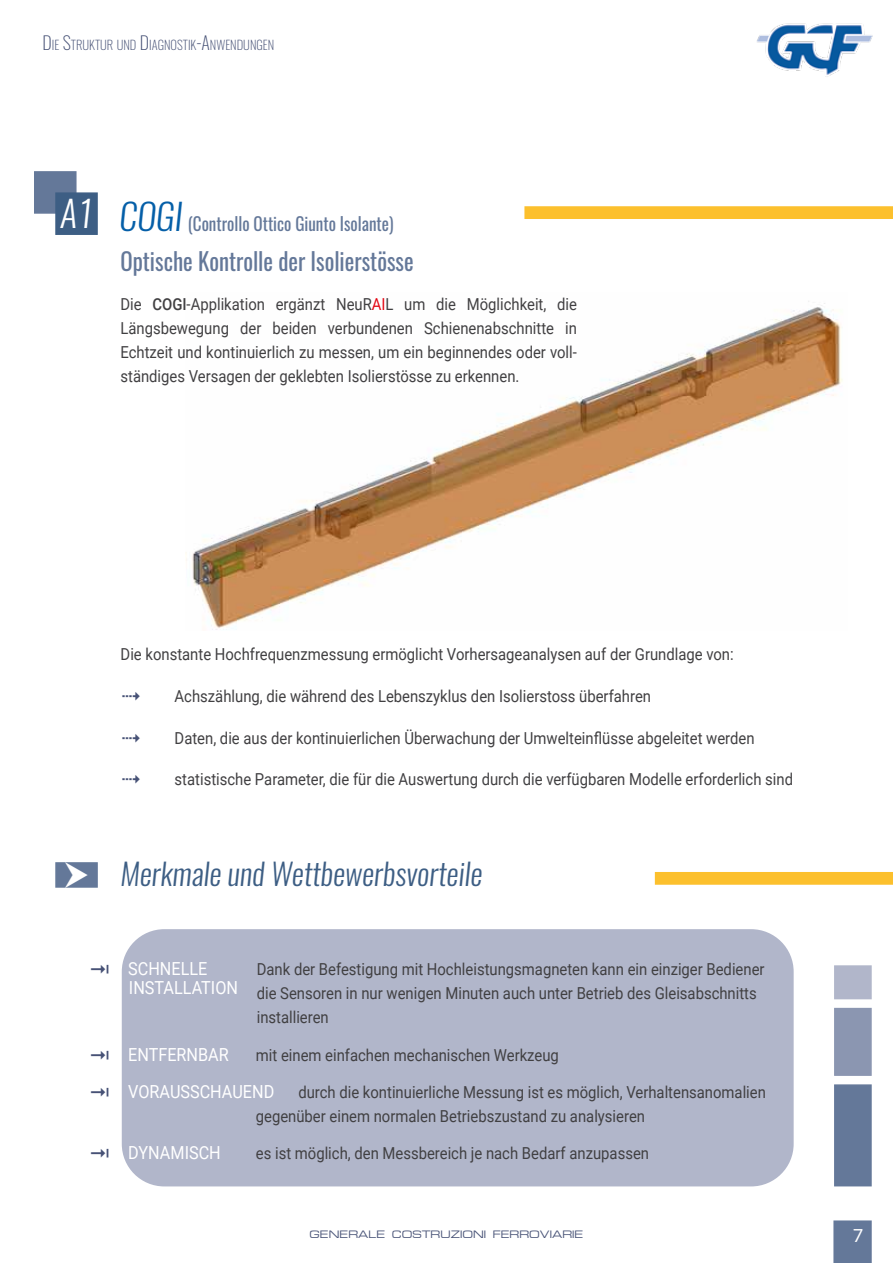
<style>
.page{position:relative;width:893px;height:1263px;background:#fff}
.page>*{position:absolute;margin:0;border:0;box-sizing:border-box;transform-origin:0 0}
.t1{font:italic 300 36px "Oswald";color:#fff}
.t2{font:italic 300 30px "Oswald";color:#3d5e84}
.t3{font:24px "Oswald";color:#647899;scale:.95 1}
.t4{font:18px "Roboto";color:#fff;scale:.9 1}
.t5{font:18px "Oswald";color:#647899;scale:.95 1}
.t6{font:18px "Lato";color:#fff}
.t7{font:16.5px/24px "Roboto";color:#414042;scale:.9 1}
.t8{font:200 12.6px "Oswald";color:#475276}
.t9{font:12.6px "Metrostyle Extended";color:#475276}
.s1{font-size:18px}
.s2{font-weight:300;font-style:italic;font-size:36px;color:#055fa8}
.s3{font-weight:500}
.s4{color:#e30613}
.s5{color:#475276}
</style>
<div class="page">
<svg style="left:833px;top:1220px;width:39px;height:43px;background:#687b9b"></svg>
<img style="left:757px;top:23px;width:116px;height:54px">
<img style="left:186px;top:301px;width:657px;height:329px">
<div style="left:656px;top:873px;width:236px;height:11px;background:#fcc02d"></div>
<div style="left:655px;top:872px;width:238px;height:13px;border:2px solid #fcc02d"></div>
<div style="left:834px;top:1084px;width:38px;height:102px;background:#647899;border:2px solid #647899"></div>
<div style="left:834px;top:1008px;width:38px;height:68px;background:#8b96b1;border:2px solid #8b96b1"></div>
<div style="left:834px;top:965px;width:38px;height:34px;background:#b1b6ca;border:2px solid #b1b6ca"></div>
<div style="left:34px;top:171px;width:43px;height:43px;background:#647899;border:2px solid #647899"></div>
<div style="left:55px;top:192px;width:43px;height:43px;background:#3d5e84;border:2px solid #3d5e84"></div>
<div style="left:122px;top:929px;width:672px;height:257px;background:#b1b6ca;border-radius:43px"></div>
<div style="left:55px;top:862px;width:43px;height:26px;background:#647899;border:2px solid #647899"></div>
<div style="left:525px;top:207px;width:367px;height:11px;background:#fcc02d"></div>
<div style="left:524px;top:206px;width:369px;height:13px;border:2px solid #fcc02d"></div>
<svg style="left:65px;top:862px;width:23px;height:26px"></svg>
<p class="t8" style="left:43px;top:34px;width:233px"><span class="s1">D</span>IE <span class="s1">S</span>TRUKTUR UND <span class="s1">D</span>IAGNOSTIK<span class="s1">-A</span>NWENDUNGEN</p>
<h1 class="t1" style="left:60px;top:189px;width:34px">A1</h1>
<p class="t5" style="left:119px;top:207px;width:290px"><span class="s2">COGI</span> (Controllo Ottico Giunto Isolante)</p>
<h3 class="t3" style="left:120px;top:240px;width:310px">Optische Kontrolle der Isolierstösse</h3>
<p class="t7" style="left:120px;top:292px;width:509px;text-align:justify">Die <span class="s3">COGI</span>-Applikation ergänzt NeuR<span class="s4">AI</span>L um die Möglichkeit, die Längsbewegung der beiden verbundenen Schienenabschnitte in Echtzeit und kontinuierlich zu messen, um ein beginnendes oder voll&shy;ständiges Versagen der geklebten Isolierstösse zu erkennen.</p>
<p class="t7" style="left:121px;top:642px;width:683px">Die konstante Hochfrequenzmessung ermöglicht Vorhersageanalysen auf der Grundlage von:</p>
<p class="t7" style="left:121px;top:683px;width:591px"><span class="s5">✔</span> Achszählung, die während des Lebenszyklus den Isolierstoss überfahren</p>
<p class="t7" style="left:121px;top:725px;width:706px"><span class="s5">✔</span> Daten, die aus der kontinuierlichen Überwachung der Umwelteinflüsse abgeleitet werden</p>
<p class="t7" style="left:121px;top:767px;width:749px"><span class="s5">✔</span> statistische Parameter, die für die Auswertung durch die verfügbaren Modelle erforderlich sind</p>
<h2 class="t2" style="left:120px;top:854px;width:363px">Merkmale und Wettbewerbsvorteile</h2>
<p class="t4" style="left:128px;top:956px;width:89px">SCHNELLE</p>
<p class="t7" style="left:257px;top:957px;width:566px">Dank der Befestigung mit Hochleistungsmagneten kann ein einziger Bediener die Sensoren in nur wenigen Minuten auch unter Betrieb des Gleisabschnitts installieren</p>
<p class="t4" style="left:128px;top:1041px;width:113px">ENTFERNBAR</p>
<p class="t7" style="left:256px;top:1042px;width:338px">mit einem einfachen mechanischen Werkzeug</p>
<p class="t4" style="left:128px;top:1079px;width:164px">VORAUSSCHAUEND</p>
<p class="t4" style="left:129px;top:975px;width:123px">INSTALLATION</p>
<p class="t7" style="left:256px;top:1079px;width:568px;text-indent:43px">durch die kontinuierliche Messung ist es möglich, Verhaltensanomalien gegenüber einem normalen Betriebszustand zu analysieren</p>
<p class="t4" style="left:128px;top:1140px;width:104px">DYNAMISCH</p>
<p class="t7" style="left:256px;top:1141px;width:438px">es ist möglich, den Messbereich je nach Bedarf anzupassen</p>
<p class="t9" style="left:310px;top:1228px;width:275px">GENERALE COSTRUZIONI FERROVIARIE</p>
<p class="t6" style="left:853px;top:1225px;width:12px">7</p>
</div>
